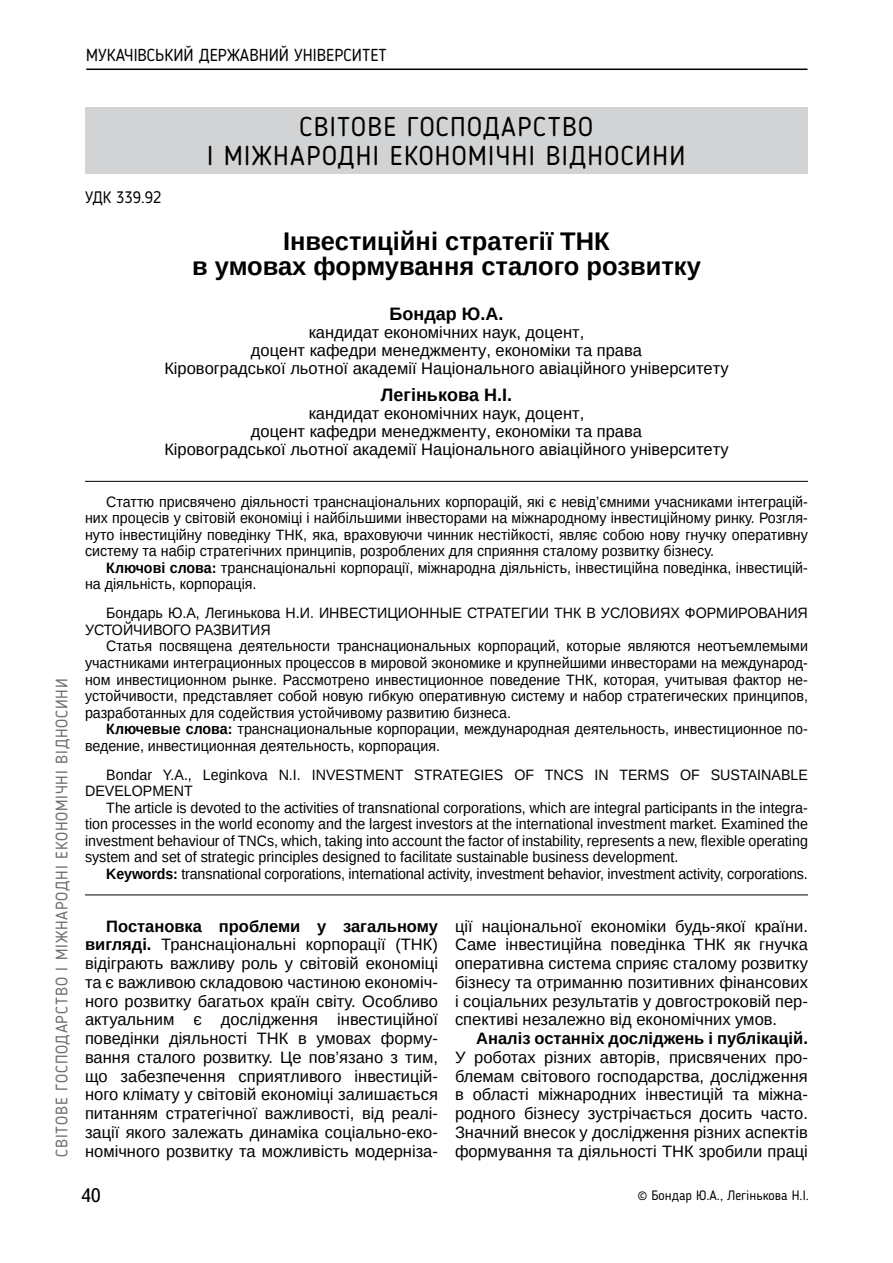
<style>
.page{position:relative;width:893px;height:1263px;background:#fff}
.page>*{position:absolute;margin:0;border:0;box-sizing:border-box;transform-origin:0 0}
.t1{font:27px/28.5px "Blogger Sans";letter-spacing:.05em;color:#000;text-align:center}
.t2{font:700 25.5px/25.5px "Arimo";color:#000;text-align:center}
.t3{font:19.5px "Ukrainian Text";color:#000}
.t4{font:700 18px "Arimo";color:#000}
.t5{font:17.25px "Blogger Sans";color:#000}
.t6{font:16.5px/18.8px "Arimo";color:#000;text-align:justify}
.t7{font:16.5px "Blogger Sans";letter-spacing:.05em;color:#6d6e71}
.t8{font:700 16.5px "Arimo";color:#000}
.t9{font:16.5px "Blogger Sans";color:#000}
.t10{font:15px/16.5px "Arimo";color:#000;scale:.95 1}
.t11{font:13.5px "Blogger Sans";color:#000}
.s1{font-weight:700}
</style>
<div class="page">
<hr style="left:86px;top:69px;width:721px;height:1px;background:#000">
<hr style="left:85px;top:481px;width:723px;height:1px;background:#000">
<hr style="left:85px;top:894px;width:723px;height:1px;background:#000">
<div style="left:85px;top:107px;width:722px;height:66px;background:#d1d3d4"></div>
<p class="t5" style="left:86px;top:45px;width:302px">МУКАЧІВСЬКИЙ ДЕРЖАВНИЙ УНІВЕРСИТЕТ</p>
<p class="t7" style="left:52px;top:1157px;width:480px;rotate:-90deg">СВІТОВЕ ГОСПОДАРСТВО І МІЖНАРОДНІ ЕКОНОМІЧНІ ВІДНОСИНИ</p>
<p class="t9" style="left:85px;top:188px;width:78px">УДК 339.92</p>
<h1 class="t1" style="left:207px;top:113px;width:479px">СВІТОВЕ ГОСПОДАРСТВО<br>І МІЖНАРОДНІ ЕКОНОМІЧНІ ВІДНОСИНИ</h1>
<h2 class="t2" style="left:192px;top:229px;width:510px">Інвестиційні стратегії ТНК<br>в умовах формування сталого розвитку</h2>
<p class="t4" style="left:390px;top:302px;width:115px">Бондар Ю.А.</p>
<p class="t6" style="left:164px;top:324px;width:566px;line-height:18px;text-align:center">кандидат економічних наук, доцент,<br>доцент кафедри менеджменту, економіки та права<br>Кіровоградської льотної академії Національного авіаційного університету</p>
<p class="t4" style="left:381px;top:382px;width:133px">Легінькова Н.І.</p>
<p class="t6" style="left:164px;top:404px;width:566px;line-height:18px;text-align:center">кандидат економічних наук, доцент,<br>доцент кафедри менеджменту, економіки та права<br>Кіровоградської льотної академії Національного авіаційного університету</p>
<p class="t10" style="left:85px;top:493px;width:762px;text-align:justify;text-indent:21px">Статтю присвячено діяльності транснаціональних корпорацій, які є невід’ємними учасниками інтеграцій&shy;них процесів у світовій економіці і найбільшими інвесторами на міжнародному інвестиційному ринку. Розгля&shy;нуто інвестиційну поведінку ТНК, яка, враховуючи чинник нестійкості, являє собою нову гнучку оперативну систему та набір стратегічних принципів, розроблених для сприяння сталому розвитку бізнесу.</p>
<p class="t10" style="left:85px;top:559px;width:762px;text-indent:21px"><span class="s1">Ключові слова:</span> транснаціональні корпорації, міжнародна діяльність, інвестиційна поведінка, інвестицій&shy;на діяльність, корпорація.</p>
<p class="t10" style="left:85px;top:605px;width:762px;text-indent:21px">Бондарь Ю.А, Легинькова Н.И. ИНВЕСТИЦИОННЫЕ СТРАТЕГИИ ТНК В УСЛОВИЯХ ФОРМИРОВАНИЯ<br>УСТОЙЧИВОГО РАЗВИТИЯ</p>
<p class="t10" style="left:85px;top:638px;width:762px;text-align:justify;text-indent:21px">Статья посвящена деятельности транснациональных корпораций, которые являются неотъемлемыми участниками интеграционных процессов в мировой экономике и крупнейшими инвесторами на международ&shy;ном инвестиционном рынке. Рассмотрено инвестиционное поведение ТНК, которая, учитывая фактор не&shy;устойчивости, представляет собой новую гибкую оперативную систему и набор стратегических принципов, разработанных для содействия устойчивому развитию бизнеса.</p>
<p class="t10" style="left:85px;top:721px;width:762px;text-indent:21px"><span class="s1">Ключевые слова:</span> транснациональные корпорации, международная деятельность, инвестиционное по&shy;ведение, инвестиционная деятельность, корпорация.</p>
<p class="t10" style="left:85px;top:766px;width:762px;text-indent:21px">Bondar Y.A., Leginkova N.I. INVESTMENT STRATEGIES OF TNCS IN TERMS OF SUSTAINABLE<br>DEVELOPMENT</p>
<p class="t10" style="left:85px;top:799px;width:762px;text-align:justify;text-indent:21px">The article is devoted to the activities of transnational corporations, which are integral participants in the integra&shy;tion processes in the world economy and the largest investors at the international investment market. Examined the investment behaviour of TNCs, which, taking into account the factor of instability, represents a new, flexible operating system and set of strategic principles designed to facilitate sustainable business development.</p>
<p class="t10" style="left:106px;top:865px;width:740px"><span class="s1">Keywords:</span> transnational corporations, international activity, investment behavior, investment activity, corporations.</p>
<p class="t6" style="left:85px;top:917px;width:354px;text-indent:21px"><span class="s1">Постановка проблеми у загальному вигляді.</span> Транснаціональні корпорації (ТНК) відіграють важливу роль у світовій економіці та є важливою складовою частиною економіч&shy;ного розвитку багатьох країн світу. Особливо актуальним є дослідження інвестиційної поведінки діяльності ТНК в умовах форму&shy;вання сталого розвитку. Це пов’язано з тим, що забезпечення сприятливого інвестицій&shy;ного клімату у світовій економіці залишається питанням стратегічної важливості, від реалі&shy;зації якого залежать динаміка соціально-еко&shy;номічного розвитку та можливість модерніза-</p>
<p class="t6" style="left:455px;top:916px;width:354px">ції національної економіки будь-якої країни.<br>Саме інвестиційна поведінка ТНК як гнучка оперативна система сприяє сталому розвитку бізнесу та отриманню позитивних фінансових і соціальних результатів у довгостроковій пер&shy;спективі незалежно від економічних умов.</p>
<p class="t8" style="left:476px;top:1027px;width:333px">Аналіз останніх досліджень і публікацій.</p>
<p class="t6" style="left:455px;top:1048px;width:354px">У роботах різних авторів, присвячених про&shy;блемам світового господарства, дослідження в області міжнародних інвестицій та міжна&shy;родного бізнесу зустрічається досить часто.<br>Значний внесок у дослідження різних аспектів формування та діяльності ТНК зробили праці</p>
<p class="t11" style="left:637px;top:1187px;width:173px">© Бондар Ю.А., Легінькова Н.І.</p>
<h3 class="t3" style="left:81px;top:1185px;width:22px">40</h3>
</div>
